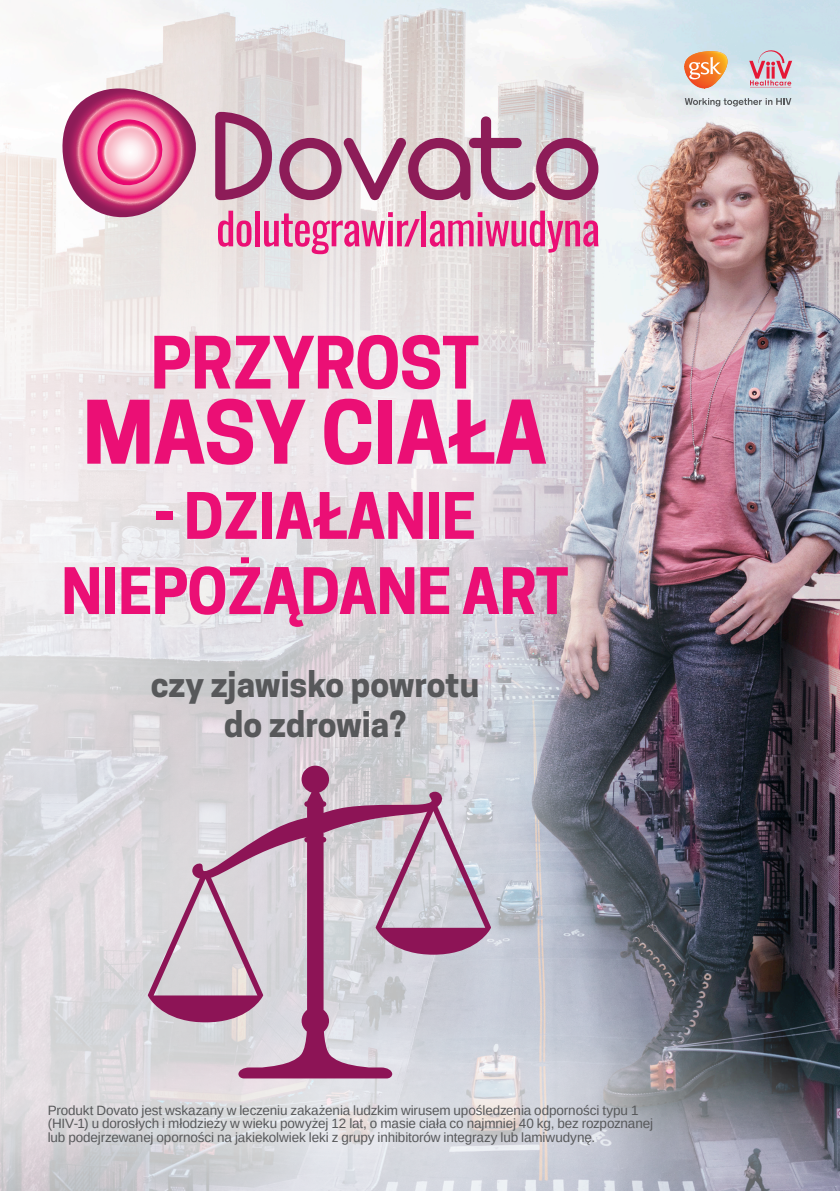
<style>
.page{position:relative;width:840px;height:1191px;background:#fff}
.page>*{position:absolute;margin:0;border:0;box-sizing:border-box;transform-origin:0 0}
.t1{font:700 82px "Cooper Hewitt";letter-spacing:-.01em;color:#eb0f75}
.t2{font:700 67.6px "Cooper Hewitt";letter-spacing:-.01em;color:#eb0f75}
.t3{font:700 60px/75.2px "Cooper Hewitt";letter-spacing:-.01em;color:#eb0f75;text-align:center}
.t4{font:700 33.8px/40.4px "Cooper Hewitt";color:#57585a;text-align:center}
.t5{font:13.4px/13.4px "Arimo";letter-spacing:-.01em;color:#57585a}
</style>
<div class="page">
<img style="left:0;top:0;width:839px;height:1191px">
<svg style="left:57px;top:88px;width:541px;height:166px;background:#d9a9bc"></svg>
<svg style="left:238px;top:765px;width:154px;height:313px;background:#c3a0b6"></svg>
<svg style="left:148px;top:790px;width:342px;height:232px;background:#c8b2c2"></svg>
<svg style="left:684px;top:98px;width:107px;height:8px"></svg>
<svg style="left:748px;top:48px;width:43px;height:39px;background:#d3acba"></svg>
<svg style="left:684px;top:51px;width:44px;height:38px;background:#eda470"></svg>
<p class="t2" style="left:150px;top:323px;width:330px">PRZYROST</p>
<p class="t1" style="left:83px;top:384px;width:466px">MASY CIAŁA</p>
<p class="t3" style="left:61px;top:479px;width:508px">- DZIAŁANIE<br>NIEPOŻĄDANE ART</p>
<p class="t4" style="left:151px;top:664px;width:330px">czy zjawisko powrotu do zdrowia?</p>
<p class="t5" style="left:48px;top:1103px;width:606px">Produkt Dovato jest wskazany w leczeniu zakażenia ludzkim wirusem upośledzenia odporności typu 1 (HIV-1) u dorosłych i młodzieży w wieku powyżej 12 lat, o masie ciała co najmniej 40 kg, bez rozpoznanej lub podejrzewanej oporności na jakiekolwiek leki z grupy inhibitorów integrazy lub lamiwudynę.</p>
</div>
